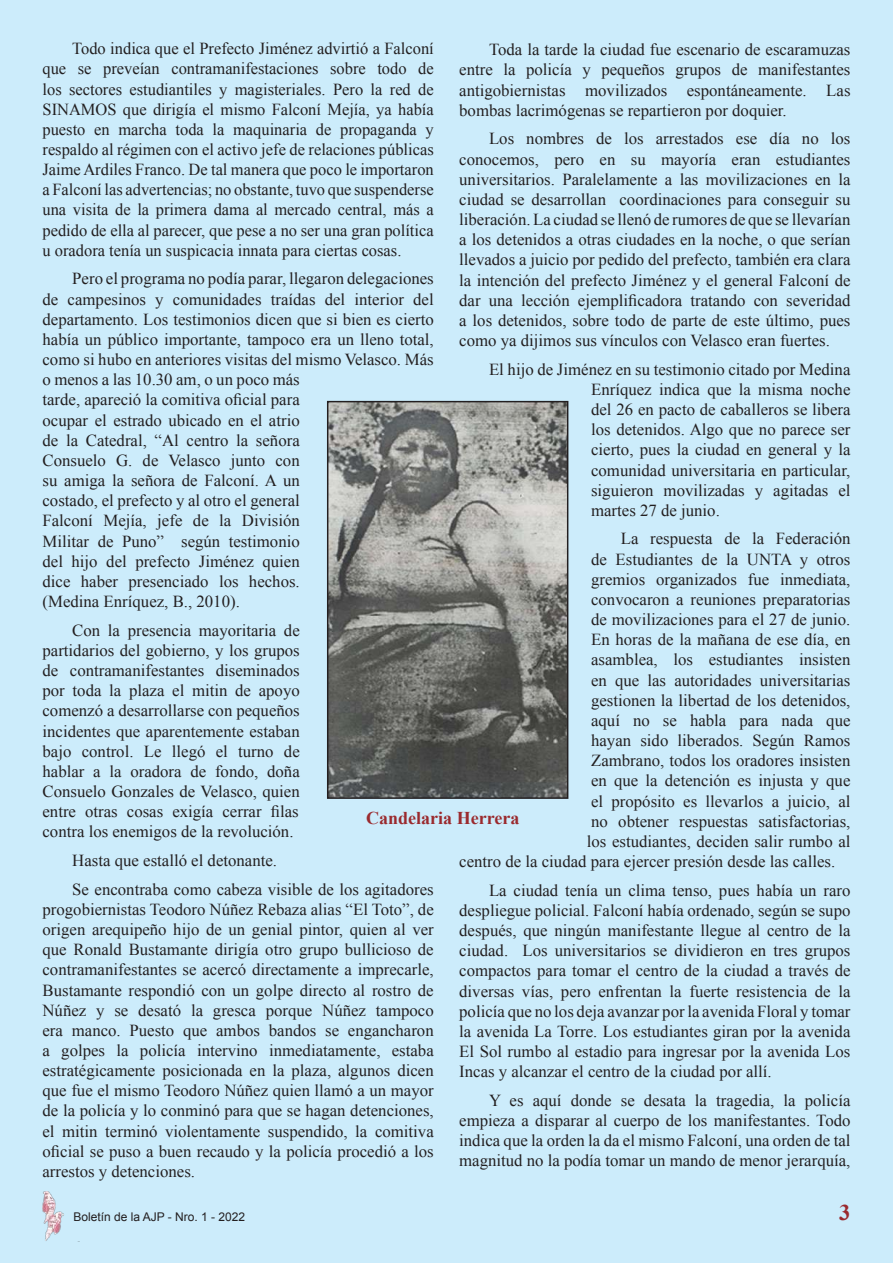
<style>
.page{position:relative;width:893px;height:1263px;background:#ccecfb}
.page>*{position:absolute;margin:0;border:0;box-sizing:border-box;transform-origin:0 0}
.t1{font:700 22.5px "Times New Roman";color:#9a2a2e}
.t2{font:700 18px "Times New Roman";color:#9a2a2e}
.t3{font:16.8px/20.1px "Times New Roman";color:#231f20;text-align:justify}
.t4{font:12px "Arial";color:#231f20}
</style>
<div class="page">
<img style="left:42px;top:1192px;width:22px;height:49px">
<img style="left:330px;top:404px;width:235px;height:392px">
<div style="left:327px;top:401px;width:241px;height:398px;border:2px solid #231f20"></div>
<p class="t3" style="left:43px;top:38px;width:393px;text-indent:30px">Todo indica que el Prefecto Jiménez advirtió a Falconí que se preveían contramanifestaciones sobre todo de los sectores estudiantiles y magisteriales. Pero la red de SINAMOS que dirigía el mismo Falconí Mejía, ya había puesto en marcha toda la maquinaria de propaganda y respaldo al régimen con el activo jefe de relaciones públicas Jaime Ardiles Franco. De tal manera que poco le importaron a Falconí las advertencias; no obstante, tuvo que suspenderse una visita de la primera dama al mercado central, más a pedido de ella al parecer, que pese a no ser una gran política u oradora tenía un suspicacia innata para ciertas cosas.</p>
<p class="t3" style="left:43px;top:269px;width:393px;text-align:left;text-indent:30px">Pero el programa no podía parar, llegaron delegaciones de campesinos y comunidades traídas del interior del departamento. Los testimonios dicen que si bien es cierto había un público importante, tampoco era un lleno total, como si hubo en anteriores visitas del mismo Velasco. Más o menos a las 10.30 am, o un poco más<br>tarde, apareció la comitiva oficial para<br>ocupar el estrado ubicado en el atrio<br>de la Catedral, “Al centro la señora<br>Consuelo G. de Velasco junto con<br>su amiga la señora de Falconí. A un<br>costado, el prefecto y al otro el general<br>Falconí Mejía, jefe de la División<br>Militar de Puno” según testimonio<br>del hijo del prefecto Jiménez quien<br>dice haber presenciado los hechos.<br>(Medina Enríquez, B., 2010).</p>
<p class="t3" style="left:43px;top:620px;width:259px;text-indent:30px">Con la presencia mayoritaria de partidarios del gobierno, y los grupos de contramanifestantes diseminados por toda la plaza el mitin de apoyo comenzó a desarrollarse con pequeños incidentes que aparentemente estaban bajo control. Le llegó el turno de hablar a la oradora de fondo, doña Consuelo Gonzales de Velasco, quien entre otras cosas exigía cerrar filas contra los enemigos de la revolución.</p>
<p class="t3" style="left:72px;top:846px;width:363px;line-height:28.7px">Hasta que estalló el detonante.<br>Se encontraba como cabeza visible de los agitadores</p>
<p class="t3" style="left:43px;top:899px;width:393px">progobiernistas Teodoro Núñez Rebaza alias “El Toto”, de origen arequipeño hijo de un genial pintor, quien al ver que Ronald Bustamante dirigía otro grupo bullicioso de contramanifestantes se acercó directamente a imprecarle, Bustamante respondió con un golpe directo al rostro de Núñez y se desató la gresca porque Núñez tampoco era manco. Puesto que ambos bandos se engancharon a golpes la policía intervino inmediatamente, estaba estratégicamente posicionada en la plaza, algunos dicen que fue el mismo Teodoro Núñez quien llamó a un mayor de la policía y lo conminó para que se hagan detenciones, el mitin terminó violentamente suspendido, la comitiva oficial se puso a buen recaudo y la policía procedió a los arrestos y detenciones.</p>
<p class="t3" style="left:459px;top:39px;width:393px;text-indent:30px">Toda la tarde la ciudad fue escenario de escaramuzas entre la policía y pequeños grupos de manifestantes antigobiernistas movilizados espontáneamente. Las bombas lacrimógenas se repartieron por doquier.</p>
<p class="t3" style="left:459px;top:128px;width:393px;text-indent:30px">Los nombres de los arrestados ese día no los conocemos, pero en su mayoría eran estudiantes universitarios. Paralelamente a las movilizaciones en la ciudad se desarrollan coordinaciones para conseguir su liberación. La ciudad se llenó de rumores de que se llevarían a los detenidos a otras ciudades en la noche, o que serían llevados a juicio por pedido del prefecto, también era clara la intención del prefecto Jiménez y el general Falconí de dar una lección ejemplificadora tratando con severidad a los detenidos, sobre todo de parte de este último, pues como ya dijimos sus vínculos con Velasco eran fuertes.</p>
<p class="t3" style="left:591px;top:359px;width:261px;text-indent:-102px">El hijo de Jiménez en su testimonio citado por Medina Enríquez indica que la misma noche del 26 en pacto de caballeros se libera los detenidos. Algo que no parece ser cierto, pues la ciudad en general y la comunidad universitaria en particular, siguieron movilizadas y agitadas el martes 27 de junio.</p>
<p class="t3" style="left:621px;top:528px;width:231px">La respuesta de la Federación</p>
<p class="t3" style="left:591px;top:549px;width:261px">de Estudiantes de la UNTA y otros</p>
<p class="t3" style="left:591px;top:569px;width:261px">gremios organizados fue inmediata,</p>
<p class="t3" style="left:591px;top:589px;width:261px">convocaron a reuniones preparatorias</p>
<p class="t3" style="left:591px;top:609px;width:261px">de movilizaciones para el 27 de junio.</p>
<p class="t3" style="left:591px;top:629px;width:261px">En horas de la mañana de ese día, en</p>
<p class="t3" style="left:591px;top:649px;width:261px">asamblea, los estudiantes insisten</p>
<p class="t3" style="left:591px;top:670px;width:261px">en que las autoridades universitarias</p>
<p class="t3" style="left:591px;top:690px;width:261px">gestionen la libertad de los detenidos,</p>
<p class="t3" style="left:591px;top:710px;width:261px">aquí no se habla para nada que</p>
<p class="t3" style="left:591px;top:730px;width:261px">hayan sido liberados. Según Ramos</p>
<p class="t3" style="left:591px;top:750px;width:261px">Zambrano, todos los oradores insisten</p>
<p class="t3" style="left:591px;top:770px;width:261px">en que la detención es injusta y que</p>
<p class="t3" style="left:591px;top:791px;width:261px">el propósito es llevarlos a juicio, al</p>
<p class="t3" style="left:591px;top:811px;width:261px">no obtener respuestas satisfactorias,</p>
<p class="t3" style="left:587px;top:831px;width:265px">los estudiantes, deciden salir rumbo al</p>
<p class="t3" style="left:459px;top:851px;width:378px">centro de la ciudad para ejercer presión desde las calles.</p>
<p class="t3" style="left:459px;top:880px;width:393px;text-indent:30px">La ciudad tenía un clima tenso, pues había un raro despliegue policial. Falconí había ordenado, según se supo después, que ningún manifestante llegue al centro de la ciudad. Los universitarios se dividieron en tres grupos compactos para tomar el centro de la ciudad a través de diversas vías, pero enfrentan la fuerte resistencia de la policía que no los deja avanzar por la avenida Floral y tomar la avenida La Torre. Los estudiantes giran por la avenida El Sol rumbo al estadio para ingresar por la avenida Los Incas y alcanzar el centro de la ciudad por allí.</p>
<p class="t3" style="left:459px;top:1090px;width:393px;text-indent:30px">Y es aquí donde se desata la tragedia, la policía empieza a disparar al cuerpo de los manifestantes. Todo indica que la orden la da el mismo Falconí, una orden de tal magnitud no la podía tomar un mando de menor jerarquía,</p>
<p class="t2" style="left:366px;top:806px;width:155px">Candelaria Herrera</p>
<p class="t4" style="left:73px;top:1208px;width:173px">Boletín de la AJP - Nro. 1 - 2022</p>
<h1 class="t1" style="left:839px;top:1197px;width:13px">3</h1>
</div>
